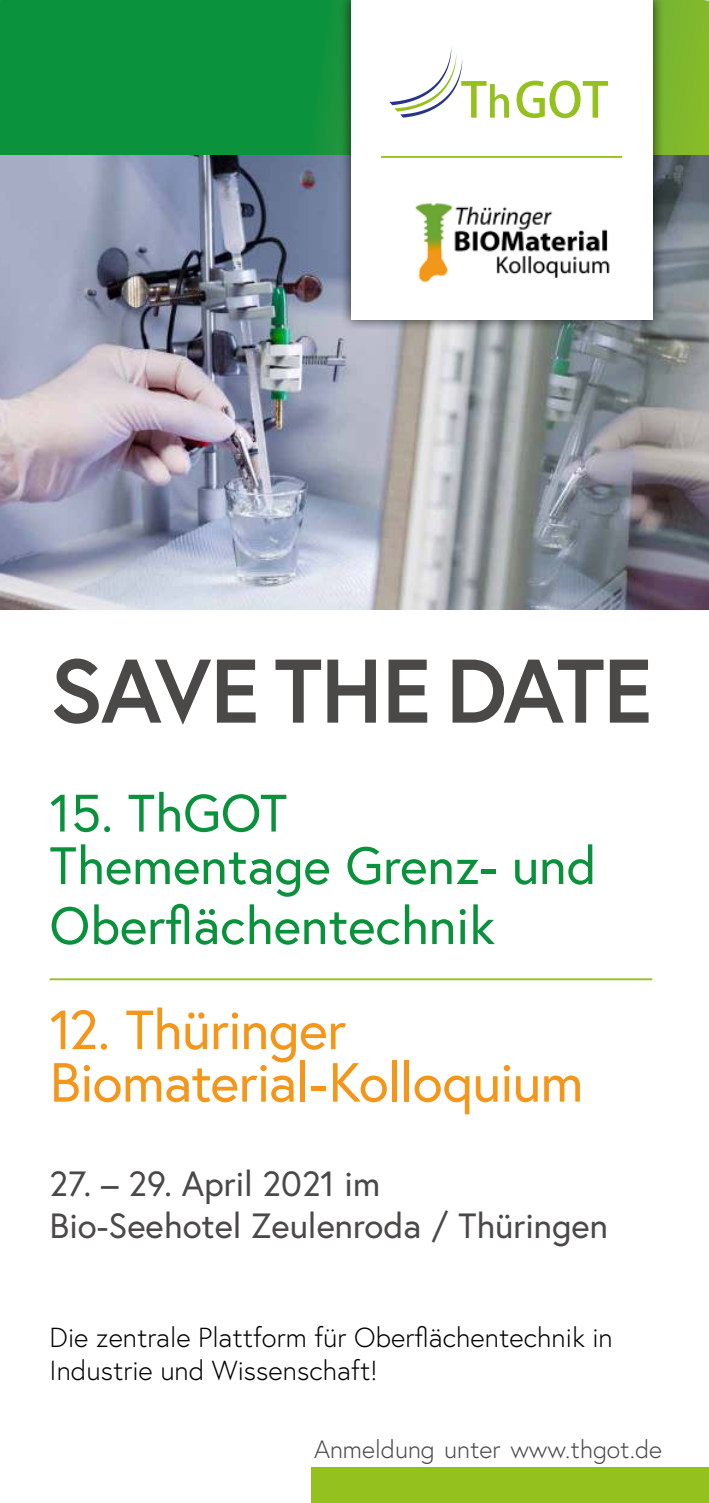
<style>
.page{position:relative;width:709px;height:1503px;background:#fff}
.page>*{position:absolute;margin:0;border:0;box-sizing:border-box;transform-origin:0 0}
.t1{font:700 90px "Europa";letter-spacing:-.02em;color:#4a4948}
.t2{font:55px/52.5px "Europa";letter-spacing:-.015em;color:#f3961a}
.t3{font:52.5px/52.5px "Europa";color:#09913c}
.t4{font:35px/42px "Europa";color:#4a4948}
.t5{font:300 27.5px/33px "Europa";color:#000}
.t6{font:300 25px "Europa";color:#4a4948}
</style>
<div class="page">
<img style="left:0;top:1px;width:709px;height:608px">
<div style="left:338px;top:0;width:326px;height:331px;background:#000;opacity:.75"></div>
<div style="left:351px;top:0;width:301px;height:319px;background:#fff"></div>
<svg style="left:516px;top:80px;width:92px;height:38px"></svg>
<svg style="left:389px;top:47px;width:120px;height:71px"></svg>
<hr style="left:381px;top:156px;width:241px;height:2px;background:#94c11e">
<img style="left:415px;top:203px;width:195px;height:80px">
<div style="left:312px;top:1467px;width:397px;height:35px;background:#94c11e"></div>
<hr style="left:50px;top:978px;width:602px;height:2px;background:#94c11e">
<h1 class="t1" style="left:50px;top:639px;width:604px">SAVE THE DATE</h1>
<h3 class="t3" style="left:50px;top:790px;width:548px">15. ThGOT<br>Thementage Grenz- und</h3>
<h3 class="t3" style="left:50px;top:903px;width:447px">Oberflächentechnik</h3>
<h2 class="t2" style="left:50px;top:1007px;width:535px">12. Thüringer<br>Biomaterial-Kolloquium</h2>
<p class="t4" style="left:50px;top:1165px;width:560px">27. – 29. April 2021 im<br>Bio-Seehotel Zeulenroda / Thüringen</p>
<p class="t5" style="left:50px;top:1323px;width:564px">Die zentrale Plattform für Oberflächentechnik in<br>Industrie und Wissenschaft!</p>
<p class="t6" style="left:314px;top:1437px;width:349px">Anmeldung unter www.thgot.de</p>
</div>
